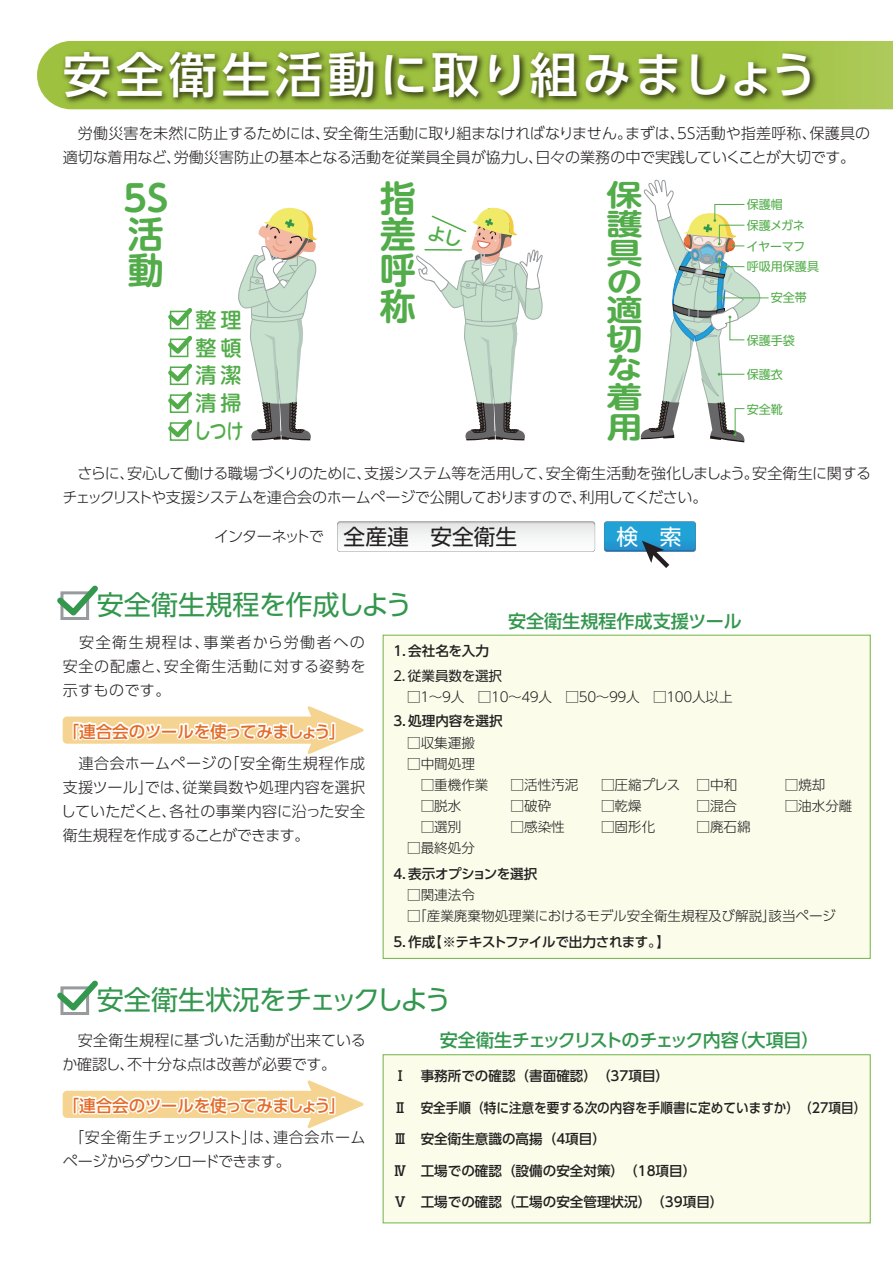
<style>
.page{position:relative;width:893px;height:1263px;background:#fff}
.page>*{position:absolute;margin:0;border:0;box-sizing:border-box;transform-origin:0 0}
.t1{font:500 48.3px "UD Shin Go Pro";letter-spacing:.075em;color:#fff}
.t2{font:700 36.15px "UD Shin M Go Pro De";color:#51ac49}
.t3{font:700 29.25px "UD Shin M Go Pro De";color:#51ac49;scale:1.23 1}
.t4{font:27.15px "UD Shin Go Pro";letter-spacing:-.025em;color:#33974e}
.t5{font:27.15px "UD Shin Go Pro";color:#33974e}
.t6{font:21.75px "UD Shin Go Pro";color:#fff}
.t7{font:500 21.15px "UD Shin M Go Pro";letter-spacing:.2em;color:#51ac49}
.t8{font:500 21.15px "UD Shin M Go Pro";letter-spacing:.2em;color:#51ac49;scale:.8 1}
.t9{font:500 18.15px "UD Shin Go Pro";letter-spacing:-.06em;color:#33974e}
.t10{font:500 18.15px "UD Shin Go Pro";letter-spacing:-.005em;color:#33974e}
.t11{font:500 16.65px "UD Shin Go Pro";letter-spacing:-.035em;color:#e87f2d}
.t12{font:300 15px/24.2px "UD Shin Go Pro";letter-spacing:-.01em;color:#231f20}
.t13{font:300 15px/24.2px "UD Shin Go Pro";letter-spacing:-.035em;color:#231f20}
.t14{font:300 15px/24.2px "UD Shin Go Pro";letter-spacing:-.045em;color:#231f20}
.t15{font:300 15px "UD Shin Go Pro";letter-spacing:-.065em;color:#231f20}
.t16{font:500 13.5px "UD Shin Go Pro";color:#231f20}
.t17{font:300 13.5px "UD Shin Go Pro";color:#231f20}
.t18{font:300 13.5px "UD Shin Go Pro";letter-spacing:-.285em;color:#231f20}
.t19{font:500 13.5px "UD Shin Go Pro";letter-spacing:-.025em;color:#231f20}
.t20{font:500 13.5px "UD Shin Go Pro";letter-spacing:-.03em;color:#231f20}
.t21{font:13.5px "UD Shin Go Pro";color:#231f20}
.t22{font:12px/20.5px "UD Shin Go Pro";color:#51ac49}
.s1{font-weight:400;font-size:21.75px}
</style>
<div class="page">
<div style="left:383px;top:635px;width:487px;height:323px;background:#fbfcea"></div>
<div style="left:383px;top:635px;width:488px;height:324px;border:1px solid #70b446"></div>
<div style="left:383px;top:1055px;width:487px;height:168px;background:#fbfcea"></div>
<div style="left:383px;top:1054px;width:488px;height:169px;border:1px solid #70b446"></div>
<svg style="left:37px;top:41px;width:856px;height:68px;background:#a9c855"></svg>
<div style="left:337px;top:521px;width:258px;height:31px;background:#9fa1a3;border-radius:3px"></div>
<div style="left:338px;top:522px;width:257px;height:29px;background:#bfc1c3;border-radius:3px"></div>
<svg style="left:338px;top:523px;width:257px;height:28px;background:#f1f3f2"></svg>
<svg style="left:604px;top:521px;width:92px;height:31px"></svg>
<svg style="left:604px;top:522px;width:91px;height:46px"></svg>
<svg style="left:57px;top:585px;width:41px;height:35px"></svg>
<svg style="left:57px;top:980px;width:41px;height:35px"></svg>
<div style="left:63px;top:716px;width:262px;height:28px;background:#f5d390;border-radius:4px"></div>
<svg style="left:71px;top:721px;width:93px;height:23px"></svg>
<div style="left:161px;top:729px;width:17px;height:5px;border:3px solid #fff"></div>
<svg style="left:174px;top:706px;width:190px;height:48px"></svg>
<div style="left:63px;top:1091px;width:262px;height:27px;background:#f5d390;border-radius:4px"></div>
<svg style="left:72px;top:1096px;width:90px;height:19px"></svg>
<div style="left:161px;top:1103px;width:17px;height:5px;border:3px solid #fff"></div>
<svg style="left:174px;top:1080px;width:190px;height:48px"></svg>
<svg style="left:238px;top:207px;width:79px;height:234px"></svg>
<svg style="left:168px;top:308px;width:25px;height:133px"></svg>
<hr style="left:719px;top:297px;width:49px;height:1px;background:#51ac49">
<svg style="left:640px;top:179px;width:124px;height:263px"></svg>
<img style="left:57px;top:45px;width:773px;height:65px">
<svg style="left:416px;top:207px;width:127px;height:234px"></svg>
<h1 class="t1" style="left:63px;top:36px;width:757px">安全衛生活動に取り組みましょう</h1>
<p class="t12" style="left:63px;top:121px;width:809px">　労働災害を未然に防止するためには、安全衛生活動に取り組まなければなりません。まずは、５Ｓ活動や指差呼称、保護具の適切な着用など、労働災害防止の基本となる活動を従業員全員が協力し、日々の業務の中で実践していくことが大切です。</p>
<h2 class="t2" style="left:123px;top:168px;width:47px">5S</h2>
<h3 class="t3" style="left:607px;top:171px;width:31px">保</h3>
<h2 class="t2" style="left:380px;top:168px;width:38px">指</h2>
<h3 class="t3" style="left:607px;top:200px;width:31px">護</h3>
<h2 class="t2" style="left:380px;top:205px;width:38px">差</h2>
<h2 class="t2" style="left:128px;top:205px;width:38px">活</h2>
<h3 class="t3" style="left:607px;top:229px;width:31px">具</h3>
<h2 class="t2" style="left:128px;top:241px;width:38px">動</h2>
<h2 class="t2" style="left:380px;top:241px;width:38px">呼</h2>
<h3 class="t3" style="left:607px;top:258px;width:31px">の</h3>
<h2 class="t2" style="left:380px;top:277px;width:38px">称</h2>
<h3 class="t3" style="left:607px;top:286px;width:31px">適</h3>
<h3 class="t7" style="left:195px;top:302px;width:48px">整理</h3>
<h3 class="t3" style="left:607px;top:315px;width:31px">切</h3>
<h3 class="t7" style="left:195px;top:330px;width:48px">整頓</h3>
<h3 class="t3" style="left:607px;top:344px;width:31px">な</h3>
<h3 class="t7" style="left:195px;top:358px;width:48px">清潔</h3>
<h3 class="t3" style="left:607px;top:373px;width:31px">着</h3>
<h3 class="t7" style="left:195px;top:386px;width:48px">清掃</h3>
<h3 class="t3" style="left:607px;top:403px;width:31px">用</h3>
<h3 class="t8" style="left:194px;top:414px;width:64px">しつけ</h3>
<p class="t22" style="left:747px;top:194px;width:38px">保護帽</p>
<p class="t22" style="left:746px;top:215px;width:74px">保護メガネイヤーマフ呼吸用保護具</p>
<p class="t22" style="left:771px;top:287px;width:38px">安全帯</p>
<p class="t22" style="left:747px;top:329px;width:50px">保護手袋</p>
<p class="t22" style="left:747px;top:364px;width:38px">保護衣</p>
<p class="t22" style="left:747px;top:398px;width:38px">安全靴</p>
<p class="t13" style="left:62px;top:461px;width:810px;text-indent:15px">さらに、安心して働ける職場づくりのために、支援システム等を活用して、安全衛生活動を強化しましょう。安全衛生に関するチェックリストや支援システムを連合会のホームページで公開しておりますので、利用してください。</p>
<p class="t15" style="left:214px;top:524px;width:305px">インターネットで <span class="s1">全産連　安全衛生</span></p>
<h3 class="t6" style="left:616px;top:519px;width:67px">検　索</h3>
<h3 class="t5" style="left:97px;top:583px;width:317px">安全衛生規程を作成しよう</h3>
<p class="t10" style="left:508px;top:606px;width:235px">安全衛生規程作成支援ツール</p>
<p class="t12" style="left:63px;top:630px;width:304px;text-align:justify">　安全衛生規程は、事業者から労働者への安全の配慮と、安全衛生活動に対する姿勢を示すものです。</p>
<p class="t11" style="left:63px;top:718px;width:285px">「連合会のツールを使ってみましょう」</p>
<p class="t12" style="left:61px;top:750px;width:306px;text-align:justify">　連合会ホームページの「安全衛生規程作成支援ツール」では、従業員数や処理内容を選択していただくと、各社の事業内容に沿った安全衛生規程を作成することができます。</p>
<p class="t16" style="left:391px;top:639px;width:100px">１．会社名を入力</p>
<p class="t21" style="left:391px;top:665px;width:113px">２．従業員数を選択</p>
<p class="t18" style="left:407px;top:686px;width:327px">□１～９人 □１０～４９人 □５０～９９人 □１００人以上</p>
<p class="t16" style="left:391px;top:710px;width:113px">３．処理内容を選択</p>
<p class="t17" style="left:407px;top:731px;width:69px">□収集運搬</p>
<p class="t17" style="left:407px;top:753px;width:69px">□中間処理</p>
<p class="t17" style="left:421px;top:774px;width:69px">□重機作業</p>
<p class="t17" style="left:511px;top:774px;width:69px">□活性汚泥</p>
<p class="t17" style="left:601px;top:774px;width:138px">□圧縮プレス □中和</p>
<p class="t17" style="left:785px;top:774px;width:42px">□焼却</p>
<p class="t17" style="left:421px;top:795px;width:42px">□脱水</p>
<p class="t17" style="left:511px;top:795px;width:42px">□破砕</p>
<p class="t17" style="left:601px;top:795px;width:42px">□乾燥</p>
<p class="t17" style="left:696px;top:795px;width:42px">□混合</p>
<p class="t17" style="left:785px;top:795px;width:69px">□油水分離</p>
<p class="t17" style="left:421px;top:816px;width:42px">□選別</p>
<p class="t17" style="left:511px;top:816px;width:56px">□感染性</p>
<p class="t17" style="left:601px;top:816px;width:56px">□固形化</p>
<p class="t17" style="left:696px;top:816px;width:56px">□廃石綿</p>
<p class="t17" style="left:407px;top:837px;width:69px">□最終処分</p>
<p class="t20" style="left:391px;top:863px;width:148px">４．表示オプションを選択</p>
<p class="t17" style="left:407px;top:884px;width:69px">□関連法令</p>
<p class="t17" style="left:407px;top:905px;width:430px">□「産業廃棄物処理業におけるモデル安全衛生規程及び解説」該当ページ</p>
<p class="t19" style="left:391px;top:930px;width:280px">５．作成【※テキストファイルで出力されます。】</p>
<h3 class="t4" style="left:97px;top:978px;width:356px">安全衛生状況をチェックしよう</h3>
<p class="t12" style="left:62px;top:1028px;width:305px">　安全衛生規程に基づいた活動が出来ているか確認し、不十分な点は改善が必要です。</p>
<p class="t11" style="left:63px;top:1092px;width:285px">「連合会のツールを使ってみましょう」</p>
<p class="t14" style="left:63px;top:1124px;width:304px;text-indent:6px">「安全衛生チェックリスト」は、連合会ホームページからダウンロードできます。</p>
<p class="t9" style="left:440px;top:1025px;width:381px">安全衛生チェックリストのチェック内容（大項目）</p>
<p class="t16" style="left:394px;top:1065px;width:277px">Ⅰ　事務所での確認（書面確認）（37項目）</p>
<p class="t16" style="left:394px;top:1096px;width:474px">Ⅱ　安全手順（特に注意を要する次の内容を手順書に定めていますか）（27項目）</p>
<p class="t16" style="left:394px;top:1128px;width:214px">Ⅲ　安全衛生意識の高揚（4項目）</p>
<p class="t16" style="left:394px;top:1159px;width:304px">Ⅳ　工場での確認（設備の安全対策）（18項目）</p>
<p class="t16" style="left:394px;top:1191px;width:331px">Ⅴ　工場での確認（工場の安全管理状況）（39項目）</p>
</div>
